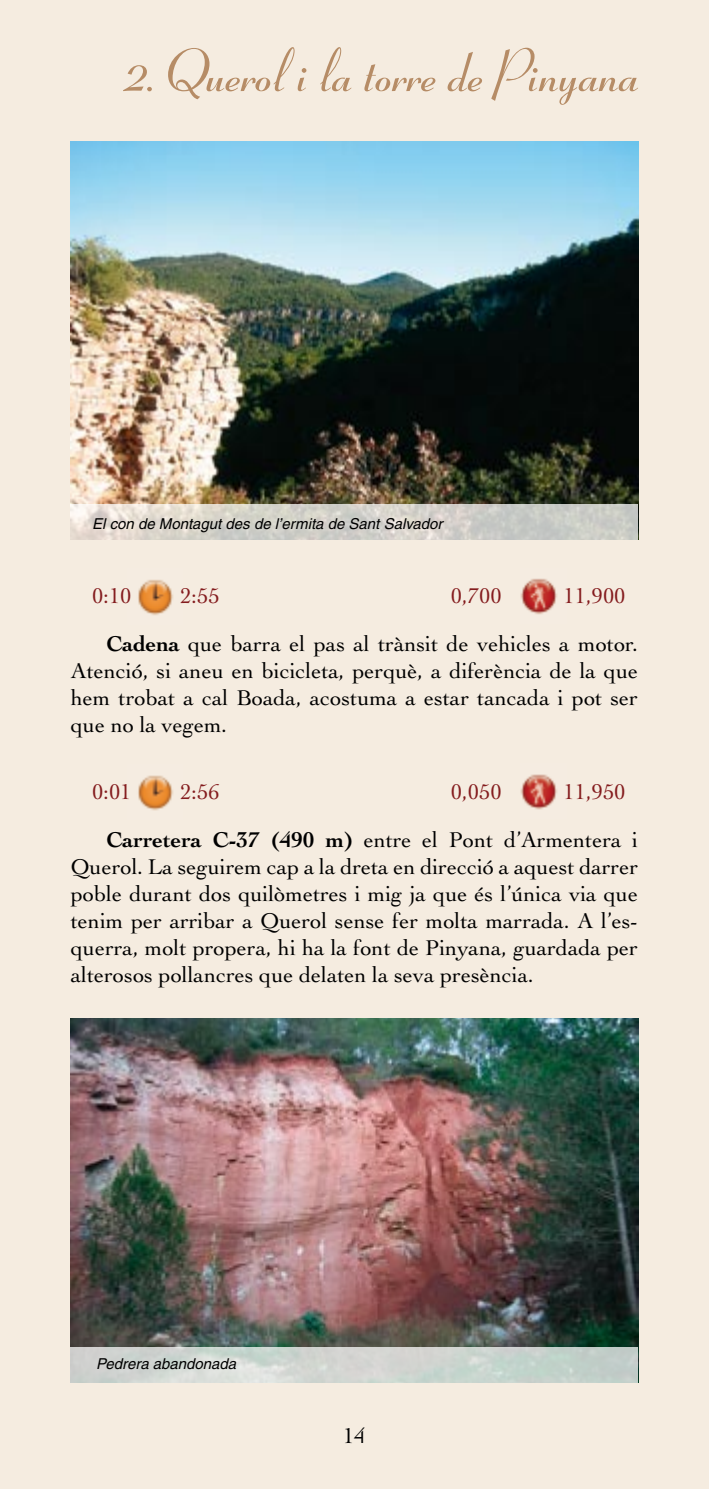
<style>
.page{position:relative;width:709px;height:1489px;background:#fff}
.page>*{position:absolute;margin:0;border:0;box-sizing:border-box;transform-origin:0 0}
.t1{font:700 60px "Coronet";color:#b68c66}
.t2{font:22.5px/27px "Cochin";color:#000}
.t3{font:22.5px "Cochin";color:#841c1e}
.t4{font:italic 15px "Helvetica";color:#000}
.s1{color:#841c1e}
.s2{font-weight:700}
</style>
<div class="page">
<div style="left:0;top:0;width:708px;height:1488px;background:#f5ece0"></div>
<svg style="left:708px;top:0;width:1px;height:1488px"></svg>
<img style="left:520px;top:568px;width:46px;height:55px">
<img style="left:127px;top:568px;width:56px;height:56px">
<img style="left:520px;top:764px;width:46px;height:54px">
<img style="left:127px;top:764px;width:56px;height:55px">
<img style="left:71px;top:1018px;width:567px;height:329px">
<svg style="left:71px;top:1347px;width:567px;height:35px;background:#cdd4d0"></svg>
<img style="left:71px;top:142px;width:567px;height:363px">
<svg style="left:71px;top:505px;width:567px;height:35px;background:#d4d2cb"></svg>
<h1 class="t1" style="left:123px;top:37px;width:516px">2. Querol i la torre de Pinyana</h1>
<p class="t4" style="left:92px;top:515px;width:352px">El con de Montagut des de l’ermita de Sant Salvador</p>
<p class="t3" style="left:92px;top:583px;width:41px">0:10</p>
<p class="t3" style="left:180px;top:583px;width:29px">2:55</p>
<p class="t3" style="left:451px;top:583px;width:52px">0,700</p>
<p class="t2" style="left:106px;top:572px;width:533px;line-height:48.2px;text-indent:457px"><span class="s1">11,900<br></span><span class="s2">Cadena</span> que barra el pas al trànsit de vehicles a motor.</p>
<p class="t2" style="left:71px;top:657px;width:569px;text-align:justify">Atenció, si aneu en bicicleta, perquè, a diferència de la que hem trobat a cal Boada, acostuma a estar tancada i pot ser que no la vegem.</p>
<p class="t2" style="left:106px;top:767px;width:533px;line-height:48.2px;text-indent:457px"><span class="s1">11,950<br></span><span class="s2">Carretera C-37 (490 m)</span> entre el Pont d’Armentera i</p>
<p class="t2" style="left:71px;top:853px;width:568px;text-align:justify">Querol. La seguirem cap a la dreta en direcció a aquest darrer poble durant dos quilòmetres i mig ja que és l’única via que tenim per arribar a Querol sense fer molta marrada. A l’es&shy;querra, molt propera, hi ha la font de Pinyana, guardada per alterosos pollancres que delaten la seva presència.</p>
<p class="t3" style="left:92px;top:778px;width:41px">0:01</p>
<p class="t3" style="left:180px;top:778px;width:29px">2:56</p>
<p class="t3" style="left:451px;top:778px;width:52px">0,050</p>
<p class="t4" style="left:96px;top:1354px;width:142px">Pedrera abandonada</p>
<p class="t2" style="left:343px;top:1421px;width:24px">14</p>
</div>
